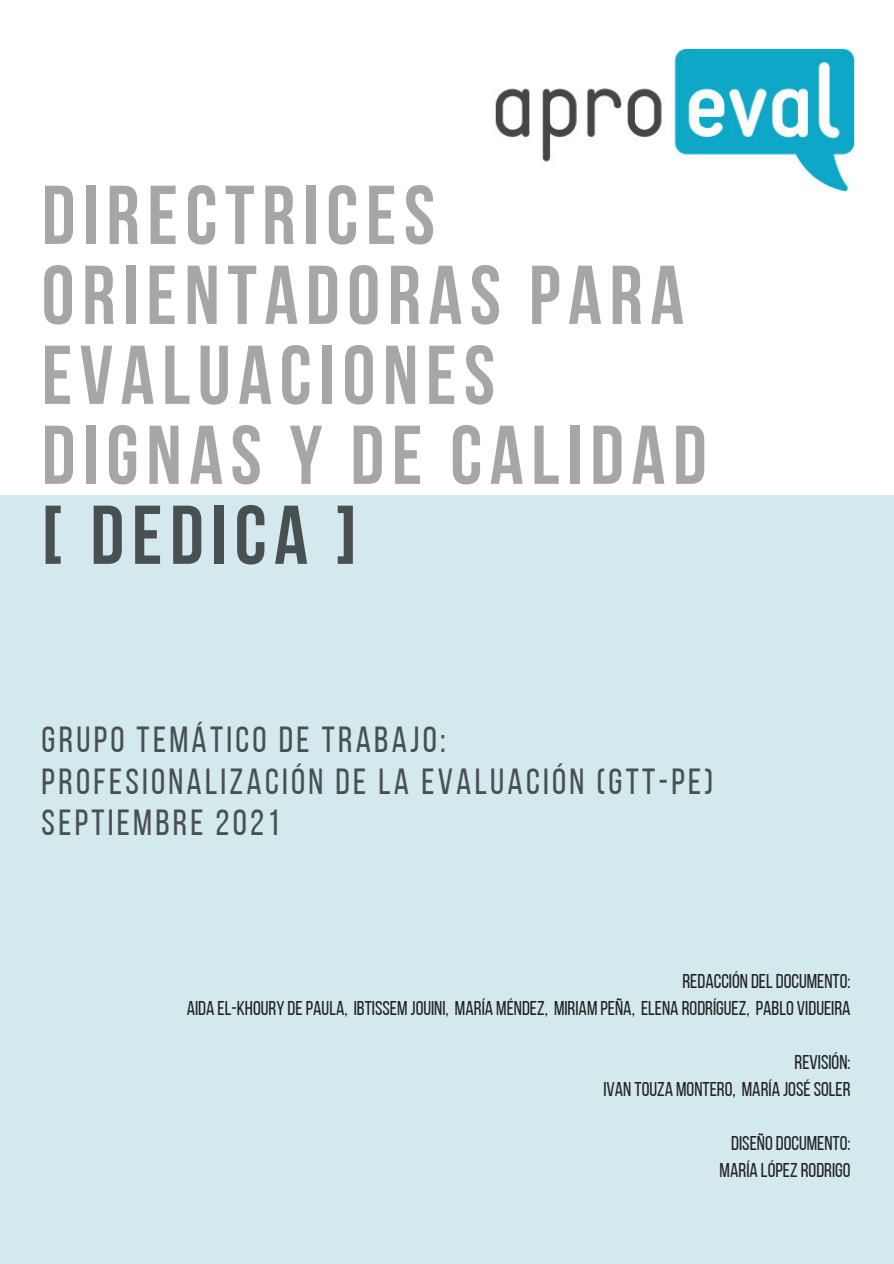
<style>
.page{position:relative;width:894px;height:1264px;background:#fff}
.page>*{position:absolute;margin:0;border:0;box-sizing:border-box;transform-origin:0 0}
.t1{font:700 83.1px/79.9px "Bebas Neue";letter-spacing:.09em;color:#a6a6a6}
.t2{font:700 83.1px "Bebas Neue";letter-spacing:.09em;color:#495052}
.t3{font:36.3px/41.7px "Bebas Neue";letter-spacing:.09em;color:#495052}
.t4{font:19.95px "Bebas Neue";color:#222}
</style>
<div class="page">
<div style="left:0;top:495px;width:893px;height:768px;background:#d3e9ee"></div>
<img style="left:495px;top:48px;width:361px;height:144px">
<p class="t1" style="left:42px;top:183px;width:666px">DIRECTRICES<br>ORIENTADORAS PARA<br>EVALUACIONES<br>DIGNAS Y DE CALIDAD</p>
<p class="t2" style="left:42px;top:501px;width:316px">[ DEDICA ]</p>
<p class="t3" style="left:42px;top:722px;width:673px">GRUPO TEMÁTICO DE TRABAJO:<br>PROFESIONALIZACIÓN DE LA EVALUACIÓN (GTT-PE)</p>
<p class="t3" style="left:42px;top:805px;width:239px">SEPTIEMBRE 2021</p>
<p class="t4" style="left:682px;top:973px;width:170px">REDACCIÓN DELDOCUMENTO:</p>
<p class="t4" style="left:187px;top:1000px;width:665px">AIDA EL-KHOURY DEPAULA, IBTISSEM JOUINI, MARÍA MÉNDEZ, MIRIAM PEÑA, ELENA RODRÍGUEZ, PABLO VIDUEIRA</p>
<p class="t4" style="left:794px;top:1054px;width:58px">REVISIÓN:</p>
<p class="t4" style="left:603px;top:1081px;width:249px">IVAN TOUZA MONTERO, MARÍA JOSÉSOLER</p>
<p class="t4" style="left:731px;top:1135px;width:121px">DISEÑODOCUMENTO:</p>
<p class="t4" style="left:719px;top:1162px;width:132px">MARÍA LÓPEZRODRIGO</p>
</div>
